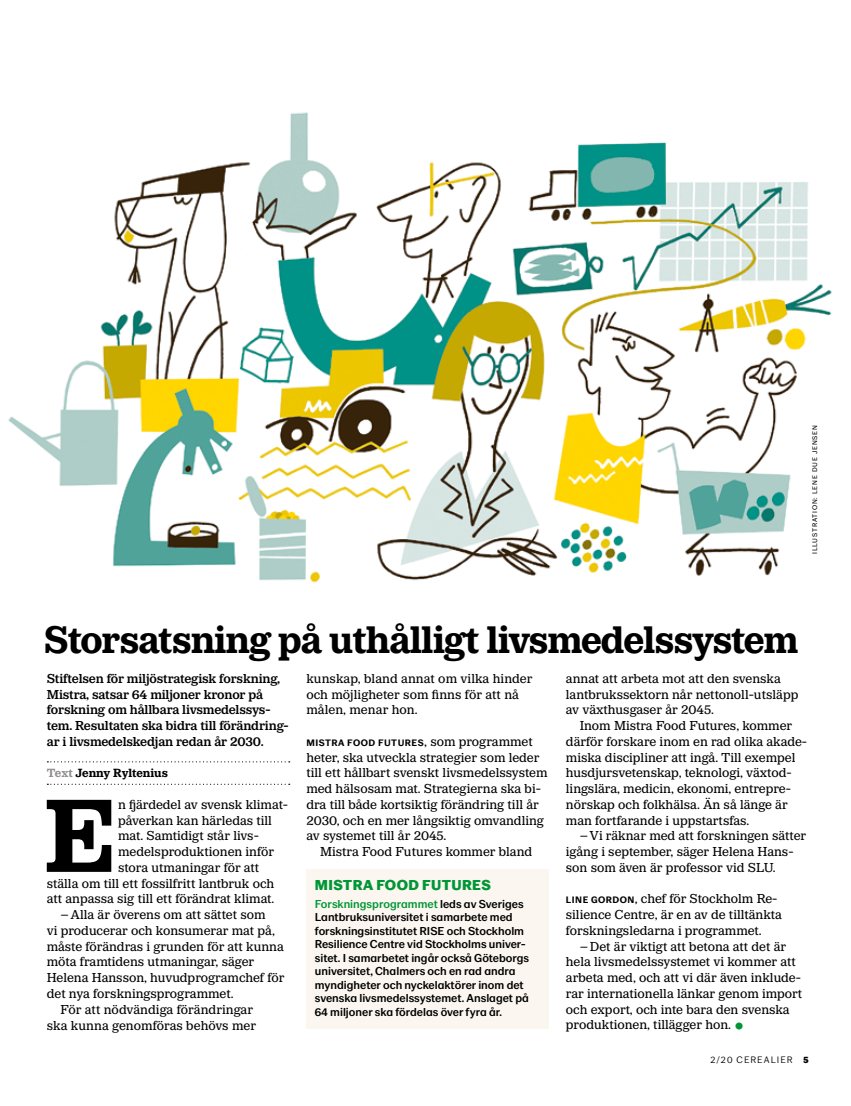
<style>
.page{position:relative;width:851px;height:1106px;background:#fff}
.page>*{position:absolute;margin:0;border:0;box-sizing:border-box;transform-origin:0 0}
.t1{font:700 108px "LM Serif";color:#000}
.t2{font:700 39.9px "LM Serif";letter-spacing:-.025em;color:#000}
.t3{font:900 15px "LM Sans 201902";letter-spacing:.025em;color:#009636}
.t4{font:13.5px/15.8px "LM Serif";color:#000}
.t5{font:500 13.5px/15.8px "LM Serif";letter-spacing:-.01em;color:#000}
.t6{font:700 12.3px "LM Serif";color:#000}
.t7{font:500 12px/13.5px "LM Sans 201902";color:#000}
.t8{font:700 9.75px "LM Sans 201902";letter-spacing:.05em;color:#000}
.t9{font:300 9.75px "LM Sans 201902";letter-spacing:.11em;color:#000}
.t10{font:7.05px "LM Sans 201902";letter-spacing:.11em;color:#000}
.s1{color:#928f8e}
.s2{font-family:"LM Serif";font-weight:400;font-size:13.5px}
.s3{font-family:"LM Sans 201902";font-weight:700;font-size:9.75px}
.s4{color:#009636}
.s5{font-weight:900}
</style>
<div class="page">
<img style="left:8px;top:112px;width:824px;height:471px">
<svg style="left:47px;top:761px;width:243px;height:1px"></svg>
<svg style="left:47px;top:783px;width:243px;height:1px"></svg>
<div style="left:306px;top:869px;width:243px;height:160px;background:#fbf7f0"></div>
<p class="t10" style="left:810px;top:554px;width:130px;rotate:-90deg">ILLUSTRATION: LENE DUE JENSEN</p>
<h2 class="t2" style="left:44px;top:617px;width:756px">Storsatsning på uthålligt livsmedelssystem</h2>
<p class="t5" style="left:47px;top:670px;width:243px">Stiftelsen för miljöstrategisk forskning, Mistra, satsar 64 miljoner kronor på forskning om hållbara livsmedelssys&shy;tem. Resultaten ska bidra till förändring&shy;ar i livsmedelskedjan redan år 2030.</p>
<p class="t6" style="left:47px;top:766px;width:123px"><span class="s1">Text</span> Jenny Ryltenius</p>
<h1 class="t1" style="left:44px;top:775px;width:73px">E</h1>
<p class="t4" style="left:118px;top:796px;width:171px">n fjärdedel av svensk klimat-</p>
<p class="t4" style="left:306px;top:670px;width:228px">kunskap, bland annat om vilka hinder och möjligheter som finns för att nå målen, menar hon.</p>
<p class="t8" style="left:306px;top:736px;width:228px">MISTRA FOOD FUTURES<span class="s2">, som programmet</span></p>
<p class="t4" style="left:306px;top:749px;width:242px">heter, ska utveckla strategier som leder till ett hållbart svenskt livsmedelssystem med hälsosam mat. Strategierna ska bi&shy;dra till både kortsiktig förändring till år 2030, och en mer långsiktig omvandling av systemet till år 2045.</p>
<p class="t4" style="left:320px;top:843px;width:214px">Mistra Food Futures kommer bland</p>
<p class="t4" style="left:566px;top:670px;width:234px">annat att arbeta mot att den svenska lantbrukssektorn når nettonoll-utsläpp av växthusgaser år 2045.</p>
<p class="t4" style="left:566px;top:717px;width:243px;text-indent:14px">Inom Mistra Food Futures, kommer därför forskare inom en rad olika akade&shy;miska discipliner att ingå. Till exempel husdjursvetenskap, teknologi, växtod&shy;lingslära, medicin, ekonomi, entrepre&shy;nörskap och folkhälsa. Än så länge är man fortfarande i uppstartsfas.</p>
<p class="t4" style="left:566px;top:828px;width:242px;text-indent:14px">–Vi räknar med att forskningen sätter igång i september, säger Helena Hans&shy;son som även är professor vid SLU.</p>
<p class="t4" style="left:566px;top:891px;width:218px"><span class="s3">LINE GORDON,</span> chef för Stockholm Re&shy;silience Centre, är en av de tilltänkta forskningsledarna i programmet.</p>
<p class="t4" style="left:566px;top:938px;width:238px;text-indent:14px">–Det är viktigt att betona att det är hela livsmedelssystemet vi kommer att arbeta med, och att vi där även inklude&shy;rar internationella länkar genom import och export, och inte bara den svenska produktionen, tillägger hon.</p>
<p class="t4" style="left:118px;top:812px;width:155px">påverkan kan härledas till</p>
<p class="t4" style="left:118px;top:828px;width:141px">mat. Samtidigt står livs-</p>
<p class="t4" style="left:118px;top:843px;width:157px">medelsproduktionen inför</p>
<p class="t4" style="left:118px;top:859px;width:143px">stora utmaningar för att</p>
<p class="t4" style="left:47px;top:875px;width:229px">ställa om till ett fossilfritt lantbruk och</p>
<p class="t4" style="left:47px;top:891px;width:229px">att anpassa sig till ett förändrat klimat.</p>
<p class="t4" style="left:61px;top:906px;width:206px">–Alla är överens om att sättet som</p>
<p class="t4" style="left:47px;top:922px;width:229px">vi producerar och konsumerar mat på,</p>
<p class="t4" style="left:47px;top:938px;width:238px">måste förändras i grunden för att kunna</p>
<p class="t4" style="left:47px;top:954px;width:209px">möta framtidens utmaningar, säger</p>
<p class="t4" style="left:47px;top:969px;width:239px">Helena Hansson, huvudprogramchef för</p>
<p class="t4" style="left:47px;top:985px;width:188px">det nya forskningsprogrammet.</p>
<p class="t4" style="left:61px;top:1001px;width:194px">För att nödvändiga förändringar</p>
<p class="t4" style="left:47px;top:1017px;width:211px">ska kunna genomföras behövs mer</p>
<p class="t3" style="left:315px;top:876px;width:178px">MISTRA FOOD FUTURES</p>
<p class="t7" style="left:315px;top:897px;width:216px"><span class="s4">Forskningsprogrammet</span> leds av Sveriges Lantbruksuniversitet i samarbete med forskningsinstitutet RISE och Stockholm Resilience Centre vid Stockholms univer&shy;sitet. I samarbetet ingår också Göteborgs universitet, Chalmers och en rad andra myndigheter och nyckelaktörer inom det svenska livsmedelssystemet. Anslaget på 64 miljoner ska fördelas över fyra år.</p>
<p class="t9" style="left:710px;top:1054px;width:100px">2/20 CEREALIER <span class="s5">5</span></p>
</div>
